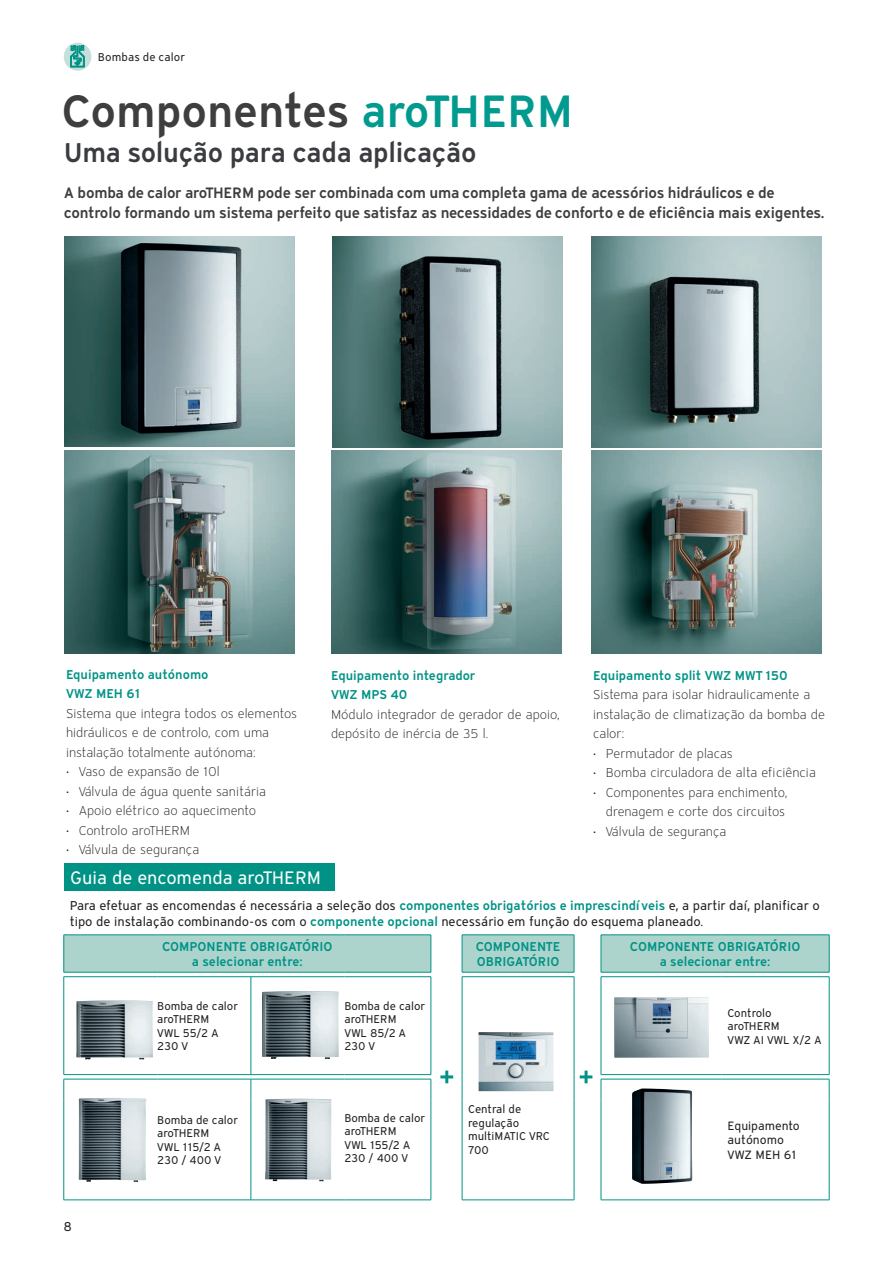
<style>
.page{position:relative;width:893px;height:1263px;background:#fff}
.page>*{position:absolute;margin:0;border:0;box-sizing:border-box;transform-origin:0 0}
.t1{font:600 45px "Vaillant 12";color:#3e3e3f}
.t2{font:600 27px "Vaillant 12";letter-spacing:-.015em;color:#3a3c41}
.t3{font:18px "Vaillant 12";color:#fff}
.t4{font:600 15px/19.2px "Vaillant 12";letter-spacing:-.015em;color:#3e3e3f}
.t5{font:300 12.75px/19.5px "Vaillant 12";color:#231f20}
.t6{font:12.75px/15.3px "Vaillant 12";color:#231f20}
.t7{font:600 12.75px/15.3px "Vaillant 12";color:#009385}
.t8{font:12px/14.4px "Vaillant 12";color:#231f20}
.t9{font:11.25px/13.5px "Vaillant 12";color:#231f20}
.s1{color:#009a8e}
.s2{font-weight:600;color:#009385}
</style>
<div class="page">
<svg style="left:64px;top:43px;width:27px;height:28px"></svg>
<svg style="left:70px;top:45px;width:15px;height:22px"></svg>
<div style="left:64px;top:863px;width:271px;height:28px;background:#009385"></div>
<img style="left:332px;top:450px;width:230px;height:203px">
<img style="left:64px;top:450px;width:230px;height:203px">
<img style="left:65px;top:236px;width:230px;height:211px">
<img style="left:332px;top:236px;width:230px;height:211px">
<img style="left:591px;top:236px;width:231px;height:211px">
<img style="left:591px;top:450px;width:230px;height:203px">
<svg style="left:65px;top:935px;width:764px;height:37px;background:#aed5cf"></svg>
<hr style="left:64px;top:934px;width:93px;height:1px;background:#009385">
<hr style="left:64px;top:935px;width:1px;height:37px;background:#009385">
<hr style="left:157px;top:934px;width:94px;height:1px;background:#009385">
<hr style="left:251px;top:934px;width:93px;height:1px;background:#009385">
<hr style="left:344px;top:934px;width:87px;height:1px;background:#009385">
<hr style="left:431px;top:935px;width:1px;height:37px;background:#009385">
<hr style="left:64px;top:972px;width:93px;height:1px;background:#009385">
<hr style="left:157px;top:972px;width:94px;height:1px;background:#009385">
<hr style="left:251px;top:972px;width:93px;height:1px;background:#009385">
<hr style="left:344px;top:972px;width:87px;height:1px;background:#009385">
<hr style="left:462px;top:934px;width:112px;height:1px;background:#009385">
<hr style="left:462px;top:935px;width:1px;height:37px;background:#009385">
<hr style="left:574px;top:935px;width:1px;height:37px;background:#009385">
<hr style="left:462px;top:972px;width:112px;height:1px;background:#009385">
<hr style="left:601px;top:934px;width:120px;height:1px;background:#009385">
<hr style="left:601px;top:935px;width:1px;height:37px;background:#009385">
<hr style="left:721px;top:934px;width:108px;height:1px;background:#009385">
<hr style="left:829px;top:935px;width:1px;height:37px;background:#009385">
<hr style="left:601px;top:972px;width:120px;height:1px;background:#009385">
<hr style="left:721px;top:972px;width:108px;height:1px;background:#009385">
<hr style="left:64px;top:976px;width:93px;height:1px;background:#009385">
<hr style="left:64px;top:977px;width:1px;height:97px;background:#009385">
<hr style="left:157px;top:976px;width:94px;height:1px;background:#009385">
<hr style="left:64px;top:1074px;width:93px;height:1px;background:#009385">
<hr style="left:157px;top:1074px;width:94px;height:1px;background:#009385">
<hr style="left:251px;top:976px;width:93px;height:1px;background:#009385">
<hr style="left:251px;top:977px;width:1px;height:97px;background:#009385">
<hr style="left:344px;top:976px;width:87px;height:1px;background:#009385">
<hr style="left:431px;top:977px;width:1px;height:97px;background:#009385">
<hr style="left:251px;top:1074px;width:93px;height:1px;background:#009385">
<hr style="left:344px;top:1074px;width:87px;height:1px;background:#009385">
<hr style="left:64px;top:1079px;width:93px;height:1px;background:#009385">
<svg style="left:64px;top:1079px;width:1px;height:20px"></svg>
<hr style="left:157px;top:1079px;width:94px;height:1px;background:#009385">
<hr style="left:64px;top:1099px;width:1px;height:101px;background:#009385">
<hr style="left:64px;top:1199px;width:93px;height:1px;background:#009385">
<hr style="left:157px;top:1199px;width:94px;height:1px;background:#009385">
<hr style="left:251px;top:1079px;width:93px;height:1px;background:#009385">
<svg style="left:251px;top:1079px;width:1px;height:20px"></svg>
<hr style="left:251px;top:1099px;width:1px;height:101px;background:#009385">
<hr style="left:251px;top:1199px;width:93px;height:1px;background:#009385">
<hr style="left:344px;top:1079px;width:87px;height:1px;background:#009385">
<svg style="left:431px;top:1079px;width:1px;height:20px"></svg>
<hr style="left:431px;top:1099px;width:1px;height:101px;background:#009385">
<hr style="left:344px;top:1199px;width:87px;height:1px;background:#009385">
<hr style="left:462px;top:976px;width:112px;height:1px;background:#009385">
<hr style="left:462px;top:977px;width:1px;height:97px;background:#009385">
<hr style="left:574px;top:977px;width:1px;height:97px;background:#009385">
<svg style="left:462px;top:1074px;width:1px;height:25px"></svg>
<hr style="left:462px;top:1099px;width:1px;height:101px;background:#009385">
<hr style="left:574px;top:1099px;width:1px;height:101px;background:#009385">
<hr style="left:462px;top:1199px;width:112px;height:1px;background:#009385">
<hr style="left:601px;top:976px;width:120px;height:1px;background:#009385">
<hr style="left:601px;top:977px;width:1px;height:97px;background:#009385">
<hr style="left:721px;top:976px;width:108px;height:1px;background:#009385">
<hr style="left:829px;top:977px;width:1px;height:97px;background:#009385">
<hr style="left:601px;top:1074px;width:120px;height:1px;background:#009385">
<hr style="left:721px;top:1074px;width:108px;height:1px;background:#009385">
<hr style="left:601px;top:1079px;width:120px;height:1px;background:#009385">
<svg style="left:601px;top:1079px;width:1px;height:20px"></svg>
<hr style="left:721px;top:1079px;width:108px;height:1px;background:#009385">
<svg style="left:829px;top:1079px;width:1px;height:20px"></svg>
<hr style="left:601px;top:1099px;width:1px;height:101px;background:#009385">
<hr style="left:829px;top:1099px;width:1px;height:101px;background:#009385">
<hr style="left:601px;top:1199px;width:120px;height:1px;background:#009385">
<hr style="left:721px;top:1199px;width:108px;height:1px;background:#009385">
<img style="left:76px;top:1000px;width:77px;height:59px">
<img style="left:262px;top:991px;width:77px;height:68px">
<img style="left:614px;top:997px;width:95px;height:61px">
<img style="left:79px;top:1098px;width:67px;height:84px">
<img style="left:265px;top:1099px;width:67px;height:82px">
<img style="left:632px;top:1088px;width:60px;height:96px">
<svg style="left:440px;top:1070px;width:13px;height:13px"></svg>
<svg style="left:574px;top:1070px;width:18px;height:29px"></svg>
<img style="left:478px;top:1032px;width:76px;height:59px">
<p class="t9" style="left:98px;top:50px;width:89px">Bombas de calor</p>
<h1 class="t1" style="left:62px;top:81px;width:513px">Componentes <span class="s1">aroTHERM</span></h1>
<h2 class="t2" style="left:64px;top:134px;width:414px">Uma solução para cada aplicação</h2>
<p class="t4" style="left:64px;top:183px;width:762px">A bomba de calor aroTHERM pode ser combinada com uma completa gama de acessórios hidráulicos e de controlo formando um sistema perfeito que satisfaz as necessidades de conforto e de eficiência mais exigentes.</p>
<p class="t7" style="left:66px;top:664px;width:144px;line-height:19.5px">Equipamento autónomo<br>VWZ MEH 61</p>
<p class="t5" style="left:66px;top:703px;width:233px">Sistema que integra todos os elementos hidráulicos e de controlo, com uma instalação totalmente autónoma:</p>
<p class="t5" style="left:66px;top:762px;width:155px">• Vaso de expansão de 10l</p>
<p class="t5" style="left:66px;top:781px;width:202px">• Válvula de água quente sanitária</p>
<p class="t5" style="left:66px;top:801px;width:192px">• Apoio elétrico ao aquecimento</p>
<p class="t5" style="left:66px;top:820px;width:126px">• Controlo aroTHERM</p>
<p class="t5" style="left:66px;top:840px;width:135px">• Válvula de segurança</p>
<h3 class="t3" style="left:70px;top:866px;width:252px">Guia de encomenda aroTHERM</h3>
<p class="t7" style="left:331px;top:665px;width:146px;line-height:19.5px">Equipamento integrador<br>VWZ MPS 40</p>
<p class="t5" style="left:331px;top:704px;width:230px">Módulo integrador de gerador de apoio, depósito de inércia de 35 l.</p>
<p class="t7" style="left:593px;top:667px;width:196px">Equipamento split VWZ MWT 150</p>
<p class="t5" style="left:593px;top:685px;width:233px">Sistema para isolar hidraulicamente a instalação de climatização da bomba de calor:</p>
<p class="t5" style="left:593px;top:743px;width:141px">• Permutador de placas</p>
<p class="t5" style="left:593px;top:763px;width:224px">• Bomba circuladora de alta eficiência</p>
<p class="t5" style="left:593px;top:782px;width:196px;text-align:right">• Componentes para enchimento, drenagem e corte dos circuitos</p>
<p class="t5" style="left:593px;top:821px;width:135px">• Válvula de segurança</p>
<p class="t6" style="left:70px;top:898px;width:751px">Para efetuar as encomendas é necessária a seleção dos <span class="s2">componentes obrigatórios e imprescindíveis</span> e, a partir daí, planificar o tipo de instalação combinando-os com o <span class="s2">componente opcional</span> necessário em função do esquema planeado.</p>
<p class="t7" style="left:162px;top:938px;width:172px;text-align:center">COMPONENTE OBRIGATÓRIO a selecionar entre:</p>
<p class="t7" style="left:476px;top:938px;width:86px">COMPONENTE<br>OBRIGATÓRIO</p>
<p class="t7" style="left:630px;top:938px;width:172px;text-align:center">COMPONENTE OBRIGATÓRIO a selecionar entre:</p>
<p class="t9" style="left:157px;top:999px;width:82px">Bomba de calor aroTHERM<br>VWL 55/2 A<br>230 V</p>
<p class="t9" style="left:344px;top:999px;width:82px">Bomba de calor aroTHERM<br>VWL 85/2 A<br>230 V</p>
<p class="t9" style="left:727px;top:1006px;width:96px">Controlo aroTHERM<br>VWZ AI VWL X/2 A</p>
<p class="t6" style="left:64px;top:1218px;width:10px">8</p>
<p class="t9" style="left:468px;top:1102px;width:83px">Central de regulação multiMATIC VRC<br>700</p>
<p class="t9" style="left:344px;top:1111px;width:82px">Bomba de calor aroTHERM<br>VWL 155/2 A<br>230 / 400 V</p>
<p class="t9" style="left:157px;top:1113px;width:82px">Bomba de calor aroTHERM<br>VWL 115/2 A<br>230 / 400 V</p>
<p class="t8" style="left:727px;top:1118px;width:74px">Equipamento autónomo<br>VWZ MEH 61</p>
</div>
